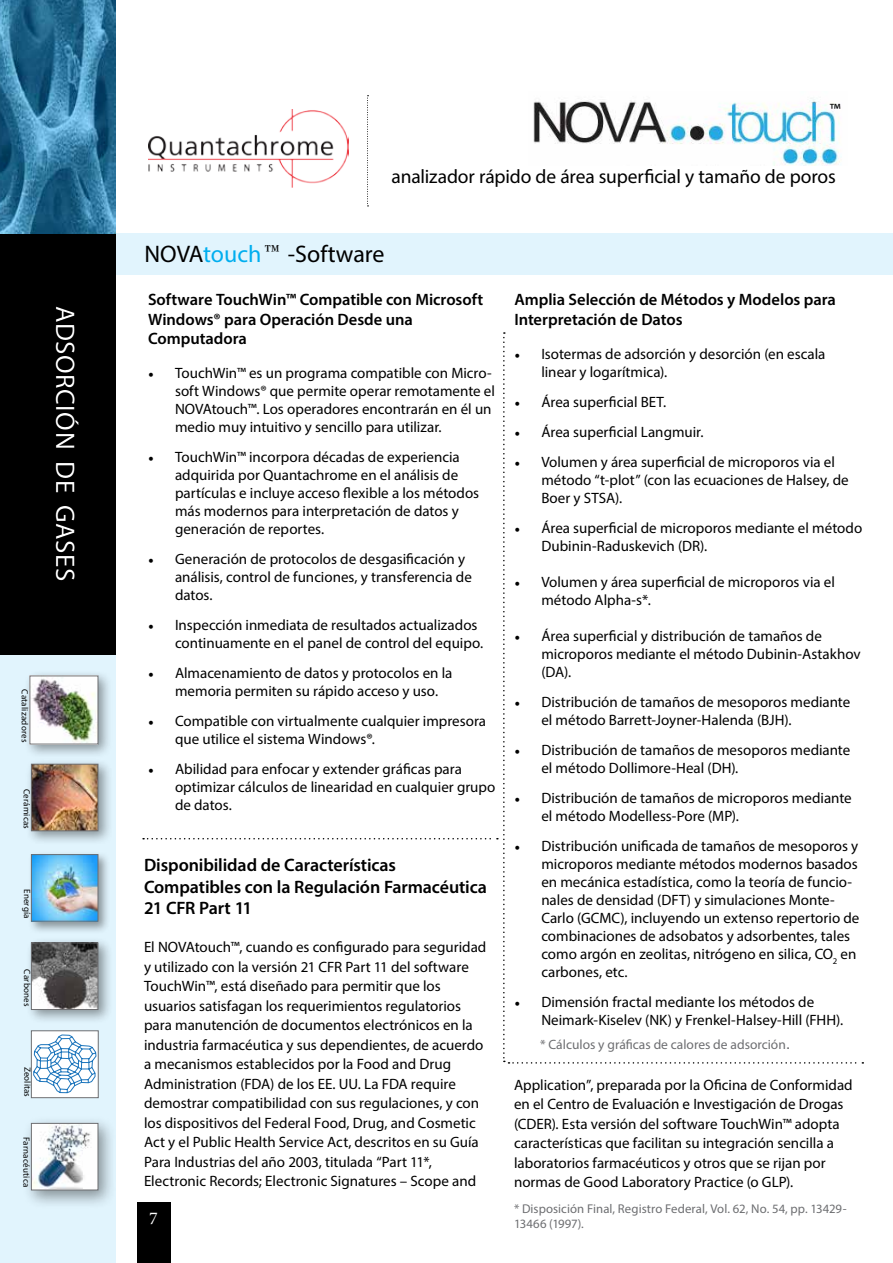
<style>
.page{position:relative;width:893px;height:1263px;background:#fff}
.page>*{position:absolute;margin:0;border:0;box-sizing:border-box;transform-origin:0 0}
.t1{font:27px "Myriad Pro";letter-spacing:.02em;color:#fff}
.t2{font:24px "Myriad Pro";color:#000}
.t3{font:19.5px "Myriad Pro";letter-spacing:-.01em;color:#000}
.t4{font:600 18px/21.6px "Myriad Pro";letter-spacing:-.005em;color:#000}
.t5{font:18px "Minion Pro";color:#fff}
.t6{font:18px "Myriad Pro";color:#000}
.t7{font:600 16.5px/19.8px "Myriad Pro";color:#000}
.t8{font:15px/18px "Myriad Pro";color:#000}
.t9{font:13.5px "Myriad Pro";color:#6d6e71}
.t10{font:12.75px/15.3px "Myriad Pro";letter-spacing:.005em;color:#6d6e71}
.t11{font:9px "Myriad Pro";letter-spacing:.025em;color:#000}
.t12{font:9px "Myriad Pro";color:#000}
.s1{color:#00aeef}
.s2{font-family:"Minion Pro"}
.s3{font-family:"Arial";font-size:17.25px}
</style>
<div class="page">
<div style="left:115px;top:233px;width:778px;height:42px;background:#e1f4fd"></div>
<div style="left:0;top:251px;width:116px;height:1012px;background:#e1f4fd"></div>
<img style="left:148px;top:109px;width:200px;height:78px">
<div style="left:0;top:233px;width:116px;height:421px;background:#000"></div>
<img style="left:0;top:0;width:116px;height:233px">
<svg style="left:367px;top:95px;width:2px;height:112px"></svg>
<div style="left:4px;top:220px;width:80px;height:435px;background:#fff;opacity:.75"></div>
<div style="left:138px;top:1202px;width:33px;height:61px;background:#000"></div>
<div style="left:24px;top:670px;width:89px;height:89px;background:#000;opacity:.4"></div>
<img style="left:32px;top:677px;width:64px;height:65px">
<div style="left:22px;top:1116px;width:94px;height:94px;background:#000;opacity:.4"></div>
<img style="left:33px;top:1125px;width:63px;height:63px">
<div style="left:31px;top:1123px;width:67px;height:67px;border:1px solid #6d6e71"></div>
<div style="left:25px;top:937px;width:88px;height:87px;background:#000;opacity:.4"></div>
<img style="left:33px;top:944px;width:63px;height:64px">
<div style="left:31px;top:942px;width:67px;height:68px;border:1px solid #6d6e71"></div>
<div style="left:27px;top:850px;width:84px;height:84px;background:#000;opacity:.4"></div>
<img style="left:33px;top:856px;width:63px;height:63px">
<div style="left:31px;top:854px;width:67px;height:67px;border:1px solid #6d6e71"></div>
<div style="left:25px;top:758px;width:88px;height:88px;background:#000;opacity:.4"></div>
<img style="left:33px;top:766px;width:63px;height:63px">
<div style="left:31px;top:764px;width:67px;height:67px;border:1px solid #6d6e71"></div>
<div style="left:31px;top:1031px;width:67px;height:67px;background:#fff"></div>
<svg style="left:33px;top:1035px;width:63px;height:58px"></svg>
<div style="left:31px;top:1031px;width:67px;height:67px;border:1px solid #6d6e71"></div>
<img style="left:533px;top:98px;width:307px;height:68px">
<h1 class="t1" style="left:82px;top:306px;width:277px;rotate:90deg">ADSORCIÓN DE GASES</h1>
<p class="t11" style="left:31px;top:689px;width:54px;rotate:90deg">Catalizadores</p>
<p class="t11" style="left:32px;top:789px;width:42px;rotate:90deg">Cerámicas</p>
<p class="t11" style="left:33px;top:889px;width:31px;rotate:90deg">Energía</p>
<p class="t11" style="left:33px;top:969px;width:39px;rotate:90deg">Carbones</p>
<p class="t12" style="left:33px;top:1067px;width:31px;rotate:90deg">Zeolitas</p>
<p class="t11" style="left:32px;top:1137px;width:52px;rotate:90deg">Farnacéutica</p>
<p class="t6" style="left:829px;top:99px;width:13px">™</p>
<h3 class="t3" style="left:392px;top:165px;width:446px">analizador rápido de área superficial y tamaño de poros</h3>
<h2 class="t2" style="left:144px;top:239px;width:242px">NOVA<span class="s1">touch</span> -Software</h2>
<p class="t7" style="left:148px;top:289px;width:337px">Software TouchWin™ Compatible con Microsoft<br>Windows® para Operación Desde una<br>Computadora</p>
<p class="t8" style="left:175px;top:363px;width:321px;text-indent:-27px"><span class="s2">•</span> TouchWin™ es un programa compatible con Micro&shy;soft Windows® que permite operar remotamente el NOVAtouch™. Los operadores encontrarán en él un medio muy intuitivo y sencillo para utilizar.</p>
<p class="t8" style="left:175px;top:447px;width:306px;text-indent:-27px"><span class="s2">•</span> TouchWin™ incorpora décadas de experiencia adquirida por Quantachrome en el análisis de partículas e incluye acceso flexible a los métodos más modernos para interpretación de datos y generación de reportes.</p>
<p class="t8" style="left:175px;top:549px;width:298px;text-indent:-27px"><span class="s2">•</span> Generación de protocolos de desgasificación y análisis, control de funciones, y transferencia de datos.</p>
<p class="t8" style="left:175px;top:615px;width:310px;text-indent:-27px"><span class="s2">•</span> Inspección inmediata de resultados actualizados continuamente en el panel de control del equipo.</p>
<p class="t8" style="left:175px;top:663px;width:279px;text-indent:-27px"><span class="s2">•</span> Almacenamiento de datos y protocolos en la memoria permiten su rápido acceso y uso.</p>
<p class="t8" style="left:175px;top:711px;width:313px;text-indent:-27px"><span class="s2">•</span> Compatible con virtualmente cualquier impresora que utilice el sistema Windows®.</p>
<p class="t8" style="left:175px;top:759px;width:322px;text-indent:-27px"><span class="s2">•</span> Abilidad para enfocar y extender gráficas para optimizar cálculos de linearidad en cualquier grupo de datos.</p>
<p class="t4" style="left:144px;top:854px;width:344px">Disponibilidad de Características<br>Compatibles con la Regulación Farmacéutica<br>21 CFR Part 11</p>
<p class="t8" style="left:144px;top:937px;width:344px;line-height:19.5px">El NOVAtouch™, cuando es configurado para seguridad y utilizado con la versión 21 CFR Part 11 del software TouchWin™, está diseñado para permitir que los usuarios satisfagan los requerimientos regulatorios para manutención de documentos electrónicos en la industria farmacéutica y sus dependientes, de acuerdo a mecanismos establecidos por la Food and Drug Administration (FDA) de los EE. UU. La FDA require demostrar compatibilidad con sus regulaciones, y con los dispositivos del Federal Food, Drug, and Cosmetic Act y el Public Health Service Act, descritos en su Guía Para Industrias del año 2003, titulada “Part 11*, Electronic Records; Electronic Signatures – Scope and</p>
<p class="t5" style="left:149px;top:1206px;width:10px">7</p>
<p class="t7" style="left:514px;top:289px;width:323px">Amplia Selección de Métodos y Modelos para<br>Interpretación de Datos</p>
<p class="t8" style="left:541px;top:345px;width:286px;text-indent:-27px"><span class="s2">•</span> Isotermas de adsorción y desorción (en escala linear y logarítmica).</p>
<p class="t8" style="left:514px;top:393px;width:153px"><span class="s2">•</span> Área superficial BET.</p>
<p class="t8" style="left:514px;top:423px;width:191px"><span class="s2">•</span> Área superficial Langmuir.</p>
<p class="t8" style="left:541px;top:453px;width:309px;text-indent:-27px"><span class="s2">•</span> Volumen y área superficial de microporos via el método “t-plot” (con las ecuaciones de Halsey, de<br>Boer y STSA).</p>
<p class="t8" style="left:541px;top:519px;width:322px;text-indent:-27px"><span class="s2">•</span> Área superficial de microporos mediante el método<br>Dubinin-Raduskevich (DR).</p>
<p class="t8" style="left:541px;top:573px;width:295px;text-indent:-27px"><span class="s2">•</span> Volumen y área superficial de microporos via el método Alpha-s*.</p>
<p class="t8" style="left:541px;top:627px;width:321px;text-indent:-27px"><span class="s2">•</span> Área superficial y distribución de tamaños de microporos mediante el método Dubinin-Astakhov (DA).</p>
<p class="t8" style="left:541px;top:693px;width:310px;text-indent:-27px"><span class="s2">•</span> Distribución de tamaños de mesoporos mediante el método Barrett-Joyner-Halenda (BJH).</p>
<p class="t8" style="left:541px;top:741px;width:310px;text-indent:-27px"><span class="s2">•</span> Distribución de tamaños de mesoporos mediante el método Dollimore-Heal (DH).</p>
<p class="t8" style="left:541px;top:789px;width:312px;text-indent:-27px"><span class="s2">•</span> Distribución de tamaños de microporos mediante el método Modelless-Pore (MP).</p>
<p class="t8" style="left:541px;top:837px;width:320px;text-indent:-27px"><span class="s2">•</span> Distribución unificada de tamaños de mesoporos y microporos mediante métodos modernos basados en mecánica estadística, como la teoría de funcio&shy;nales de densidad (DFT) y simulaciones Monte-Carlo (GCMC), incluyendo un extenso repertorio de combinaciones de adsobatos y adsorbentes, tales como argón en zeolitas, nitrógeno en silica, CO<sub>2</sub> en carbones, etc.</p>
<p class="t8" style="left:541px;top:993px;width:303px;text-indent:-27px"><span class="s2">•</span> Dimensión fractal mediante los métodos de<br>Neimark-Kiselev (NK) y Frenkel-Halsey-Hill (FHH).</p>
<p class="t9" style="left:540px;top:1036px;width:252px">* Cálculos y gráficas de calores de adsorción<span class="s3">.</span></p>
<p class="t8" style="left:514px;top:1074px;width:340px;line-height:19.5px">Application”, preparada por la Oficina de Conformidad en el Centro de Evaluación e Investigación de Drogas (CDER). Esta versión del software TouchWin™ adopta características que facilitan su integración sencilla a laboratorios farmacéuticos y otros que se rijan por normas de Good Laboratory Practice (o GLP).</p>
<p class="t10" style="left:514px;top:1201px;width:334px">* Disposición Final, Registro Federal, Vol. 62, No. 54, pp. 13429-<br>13466 (1997).</p>
</div>
